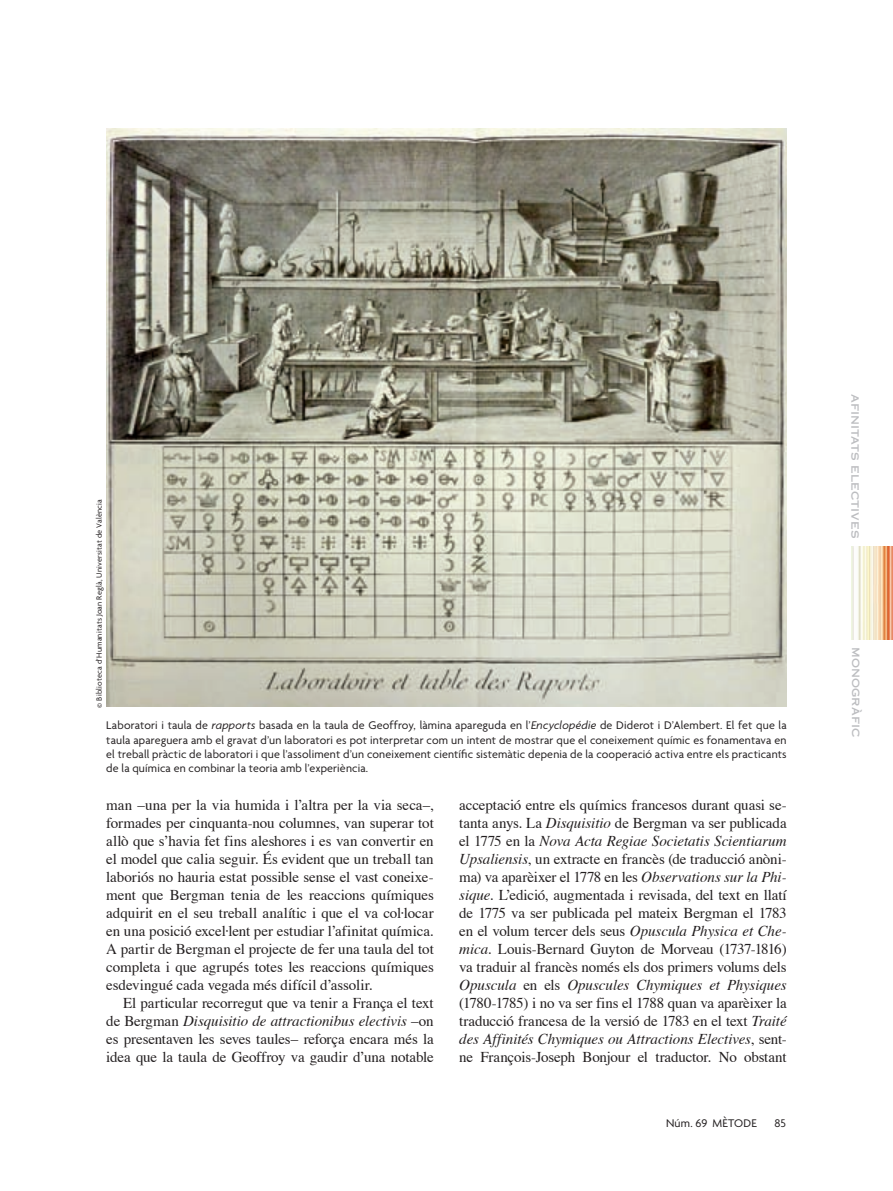
<style>
.page{position:relative;width:893px;height:1191px;background:#fff}
.page>*{position:absolute;margin:0;border:0;box-sizing:border-box;transform-origin:0 0}
.t1{font:15px/18px "Times";letter-spacing:-.01em;color:#231f20;text-align:justify}
.t2{font:12px/14.2px "Agenda";letter-spacing:.015em;color:#231f20;text-align:justify}
.t3{font:12px "Copperplate Thirty One AB";letter-spacing:.005em;color:#bcbdc0}
.t4{font:8.25px "Agenda";letter-spacing:.02em;color:#231f20}
.s1{font-style:italic}
</style>
<div class="page">
<img style="left:106px;top:129px;width:681px;height:578px">
<img style="left:851px;top:547px;width:42px;height:92px">
<p class="t4" style="left:96px;top:707px;width:209px;rotate:-90deg">© Biblioteca d’Humanitats Joan Reglà, Universitat de València</p>
<p class="t2" style="left:106px;top:719px;width:682px">Laboratori i taula de <span class="s1">rapports</span> basada en la taula de Geoffroy, làmina apareguda en l’<span class="s1">Encyclopédie</span> de Diderot i D’Alembert. El fet que la taula apareguera amb el gravat d’un laboratori es pot interpretar com un intent de mostrar que el coneixement químic es fonamentava en el treball pràctic de laboratori i que l’assoliment d’un coneixement científic sistemàtic depenia de la cooperació activa entre els practicants de la química en combinar la teoria amb l’experiència.</p>
<p class="t1" style="left:106px;top:797px;width:329px">man –una per la via humida i l’altra per la via seca–, formades per cinquanta-nou columnes, van superar tot allò que s’havia fet fins aleshores i es van convertir en el model que calia seguir. És evident que un treball tan laboriós no hauria estat possible sense el vast coneixe&shy;ment que Bergman tenia de les reaccions químiques adquirit en el seu treball analític i que el va col·locar en una posició excel·lent per estudiar l’afinitat química.<br>A partir de Bergman el projecte de fer una taula del tot completa i que agrupés totes les reaccions químiques esdevingué cada vegada més difícil d’assolir.</p>
<p class="t1" style="left:106px;top:995px;width:329px;text-indent:17px">El particular recorregut que va tenir a França el text de Bergman <span class="s1">Disquisitio de attractionibus electivis</span> –on es presentaven les seves taules– reforça encara més la idea que la taula de Geoffroy va gaudir d’una notable</p>
<p class="t1" style="left:459px;top:797px;width:329px">acceptació entre els químics francesos durant quasi se&shy;tanta anys. La <span class="s1">Disquisitio</span> de Bergman va ser publicada el 1775 en la <span class="s1">Nova Acta Regiae Societatis Scientiarum Upsaliensis</span>, un extracte en francès (de traducció anòni&shy;ma) va aparèixer el 1778 en les <span class="s1">Observations sur la Phi&shy;sique</span>. L’edició, augmentada i revisada, del text en llatí de 1775 va ser publicada pel mateix Bergman el 1783 en el volum tercer dels seus <span class="s1">Opuscula Physica et Che&shy;mica</span>. Louis-Bernard Guyton de Morveau (1737-1816) va traduir al francès només els dos primers volums dels <span class="s1">Opuscula</span> en els <span class="s1">Opuscules Chymiques et Physiques </span>(1780-1785) i no va ser fins el 1788 quan va aparèixer la traducció francesa de la versió de 1783 en el text <span class="s1">Traité des Affinités Chymiques ou Attractions Electives</span>, sent&shy;ne François-Joseph Bonjour el traductor. No obstant</p>
<p class="t2" style="left:666px;top:1116px;width:92px">Núm. 69 MÈTODE</p>
<p class="t2" style="left:774px;top:1116px;width:13px">85</p>
<p class="t3" style="left:863px;top:394px;width:146px;rotate:90deg">afinitats electives</p>
<p class="t3" style="left:863px;top:647px;width:92px;rotate:90deg">monogràfic</p>
</div>
